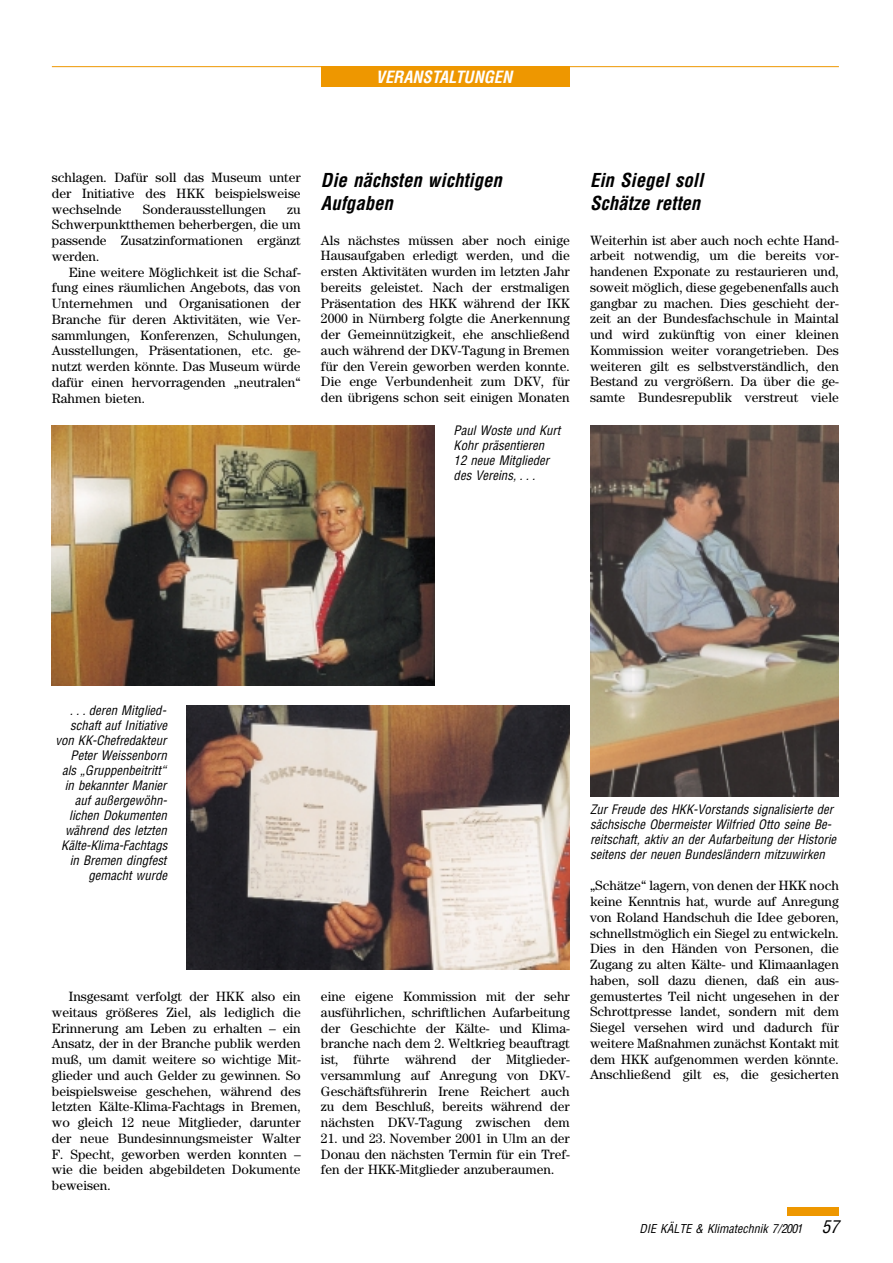
<style>
.page{position:relative;width:893px;height:1263px;background:#fff}
.page>*{position:absolute;margin:0;border:0;box-sizing:border-box;transform-origin:0 0}
.t1{font:italic 700 condensed 18.75px/23.2px "Helvetica";color:#000}
.t2{font:italic 700 condensed 16.5px "Helvetica";color:#fff}
.t3{font:13.5px/15.8px "Century";color:#000;text-align:justify}
.t4{font:italic condensed 12.75px/15px "Helvetica";color:#000}
.t5{font:italic condensed 12px "Helvetica";color:#000}
.s1{font-size:17.25px}
</style>
<div class="page">
<div style="left:787px;top:1208px;width:51px;height:8px;background:#ee9700"></div>
<div style="left:321px;top:67px;width:249px;height:20px;background:#ee9700"></div>
<hr style="left:52px;top:66px;width:786px;height:1px;background:#ee9700">
<img style="left:52px;top:425px;width:383px;height:261px">
<img style="left:187px;top:706px;width:383px;height:263px">
<img style="left:590px;top:425px;width:248px;height:371px">
<p class="t2" style="left:376px;top:71px;width:138px">VERANSTALTUNGEN</p>
<p class="t3" style="left:52px;top:171px;width:250px">schlagen. Dafür soll das Museum unter der Initiative des HKK beispielsweise wechselnde</p>
<p class="t3" style="left:143px;top:202px;width:125px">Sonderausstellungen</p>
<p class="t3" style="left:52px;top:202px;width:250px;text-indent:235px">zu Schwerpunktthemen beherbergen, die um passende Zusatzinformationen ergänzt werden.</p>
<p class="t3" style="left:52px;top:265px;width:250px;text-indent:17px">Eine weitere Möglichkeit ist die Schaf&shy;fung eines räumlichen Angebots, das von Unternehmen und Organisationen der Branche für deren Aktivitäten, wie Ver&shy;sammlungen, Konferenzen, Schulungen, Ausstellungen, Präsentationen, etc. ge&shy;nutzt werden könnte. Das Museum würde dafür einen hervorragenden „neutralen“ Rahmen bieten.</p>
<h1 class="t1" style="left:321px;top:170px;width:182px">Die nächsten wichtigen<br>Aufgaben</h1>
<p class="t3" style="left:321px;top:233px;width:250px">Als nächstes müssen aber noch einige Hausaufgaben erledigt werden, und die ersten Aktivitäten wurden im letzten Jahr bereits geleistet. Nach der erstmaligen Präsentation des HKK während der IKK 2000 in Nürnberg folgte die Anerkennung der Gemeinnützigkeit, ehe anschließend auch während der DKV-Tagung in Bremen für den Verein geworben werden konnte.<br>Die enge Verbundenheit zum DKV, für den übrigens schon seit einigen Monaten</p>
<p class="t4" style="left:453px;top:424px;width:108px">Paul Woste und Kurt<br>Kohr präsentieren<br>12 neue Mitglieder des Vereins, . . .</p>
<h1 class="t1" style="left:590px;top:170px;width:115px">Ein Siegel soll<br>Schätze retten</h1>
<p class="t3" style="left:590px;top:233px;width:250px">Weiterhin ist aber auch noch echte Hand&shy;arbeit notwendig, um die bereits vor&shy;handenen Exponate zu restaurieren und, soweit möglich, diese gegebenenfalls auch gangbar zu machen. Dies geschieht der&shy;zeit an der Bundesfachschule in Maintal und wird zukünftig von einer kleinen Kommission weiter vorangetrieben. Des weiteren gilt es selbstverständlich, den Bestand zu vergrößern. Da über die ge&shy;samte Bundesrepublik verstreut viele</p>
<p class="t4" style="left:55px;top:704px;width:114px;text-align:right">. . . deren Mitglied&shy;schaft auf Initiative von KK-Chefredakteur<br>Peter Weissenborn als „Gruppenbeitritt“ in bekannter Manier auf außergewöhn&shy;lichen Dokumenten während des letzten<br>Kälte-Klima-Fachtags in Bremen dingfest gemacht wurde</p>
<p class="t3" style="left:52px;top:990px;width:250px;text-indent:17px">Insgesamt verfolgt der HKK also ein weitaus größeres Ziel, als lediglich die Erinnerung am Leben zu erhalten – ein Ansatz, der in der Branche publik werden muß, um damit weitere so wichtige Mit&shy;glieder und auch Gelder zu gewinnen. So beispielsweise geschehen, während des letzten Kälte-Klima-Fachtags in Bremen, wo gleich 12 neue Mitglieder, darunter der neue Bundesinnungsmeister Walter F. Specht, geworben werden konnten – wie die beiden abgebildeten Dokumente beweisen.</p>
<p class="t3" style="left:321px;top:990px;width:250px">eine eigene Kommission mit der sehr ausführlichen, schriftlichen Aufarbeitung der Geschichte der Kälte- und Klima&shy;branche nach dem 2. Weltkrieg beauftragt ist, führte während der Mitglieder&shy;versammlung auf Anregung von DKV-Geschäftsführerin Irene Reichert auch zu dem Beschluß, bereits während der nächsten DKV-Tagung zwischen dem</p>
<p class="t3" style="left:321px;top:1131px;width:250px">21. und 23. November 2001 in Ulm an der Donau den nächsten Termin für ein Tref&shy;fen der HKK-Mitglieder anzuberaumen.</p>
<p class="t4" style="left:590px;top:803px;width:248px">Zur Freude des HKK-Vorstands signalisierte der sächsische Obermeister Wilfried Otto seine Be&shy;reitschaft, aktiv an der Aufarbeitung der Historie seitens der neuen Bundesländern mitzuwirken</p>
<p class="t3" style="left:590px;top:879px;width:250px">„Schätze“ lagern, von denen der HKK noch keine Kenntnis hat, wurde auf Anregung von Roland Handschuh die Idee geboren, schnellstmöglich ein Siegel zu entwickeln.<br>Dies in den Händen von Personen, die Zugang zu alten Kälte- und Klimaanlagen haben, soll dazu dienen, daß ein aus&shy;gemustertes Teil nicht ungesehen in der Schrottpresse landet, sondern mit dem Siegel versehen wird und dadurch für weitere Maßnahmen zunächst Kontakt mit dem HKK aufgenommen werden könnte.<br>Anschließend gilt es, die gesicherten</p>
<p class="t5" style="left:639px;top:1224px;width:201px">DIE KÄLTE &amp; Klimatechnik 7/2001 <span class="s1">57</span></p>
</div>
